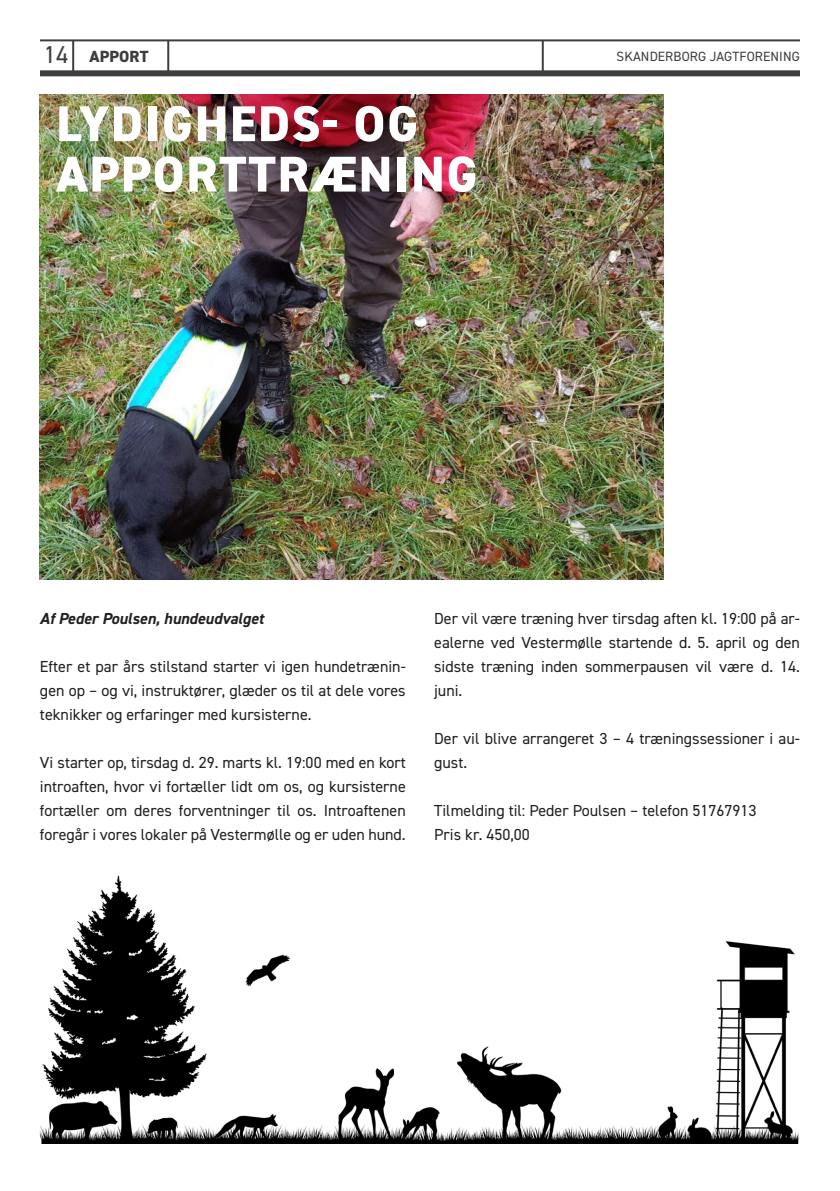
<style>
.page{position:relative;width:840px;height:1191px;background:#fff}
.page>*{position:absolute;margin:0;border:0;box-sizing:border-box;transform-origin:0 0}
._36pt_TITLE{font:800 50.4px/50.4px "DIN2014";letter-spacing:.035em;color:#fff}
.t1{font:800 16.2px "DIN2014";letter-spacing:.01em;color:#3e3e3f}
.Body_intro{font:16px/24px "DIN2014";color:#231f20;text-align:justify}
.Body_intro-2{font:italic 700 16px "DIN2014";color:#231f20}
.Left_top_page_title{font:13.4px "DIN2014";letter-spacing:.01em;color:#3e3e3f}
.s1{font-weight:400;font-size:24.4px}
</style>
<div class="page">
<img style="left:40px;top:94px;width:623px;height:486px">
<hr style="left:40px;top:39px;width:759px;height:2px;background:#3e3e3f">
<hr style="left:72px;top:41px;width:2px;height:31px;background:#3e3e3f">
<hr style="left:167px;top:41px;width:2px;height:31px;background:#3e3e3f">
<hr style="left:541px;top:41px;width:2px;height:31px;background:#3e3e3f">
<div style="left:40px;top:70px;width:759px;height:6px;background:#3e3e3f"></div>
<img style="left:40px;top:875px;width:759px;height:268px">
<p class="t1" style="left:44px;top:45px;width:106px"><span class="s1">14</span> APPORT</p>
<p class="_36pt_TITLE" style="left:56px;top:99px;width:422px">LYDIGHEDS- OG<br>APPORTTRÆNING</p>
<p class="Left_top_page_title" style="left:616px;top:48px;width:185px">SKANDERBORG JAGTFORENING</p>
<p class="Body_intro-2" style="left:40px;top:608px;width:225px">Af Peder Poulsen, hundeudvalget</p>
<p class="Body_intro" style="left:40px;top:654px;width:367px">Efter et par års stilstand starter vi igen hundetrænin&shy;gen op – og vi, instruktører, glæder os til at dele vores teknikker og erfaringer med kursisterne.</p>
<p class="Body_intro" style="left:40px;top:750px;width:367px">Vi starter op, tirsdag d. 29. marts kl. 19:00 med en kort introaften, hvor vi fortæller lidt om os, og kursisterne fortæller om deres forventninger til os. Introaftenen foregår i vores lokaler på Vestermølle og er uden hund.</p>
<p class="Body_intro" style="left:434px;top:606px;width:367px">Der vil være træning hver tirsdag aften kl. 19:00 på ar&shy;ealerne ved Vestermølle startende d. 5. april og den sidste træning inden sommerpausen vil være d. 14. juni.</p>
<p class="Body_intro" style="left:434px;top:726px;width:367px">Der vil blive arrangeret 3 – 4 træningssessioner i au&shy;gust.</p>
<p class="Body_intro" style="left:434px;top:798px;width:323px">Tilmelding til: Peder Poulsen – telefon 51767913</p>
<p class="Body_intro" style="left:434px;top:822px;width:97px">Pris kr. 450,00</p>
</div>
